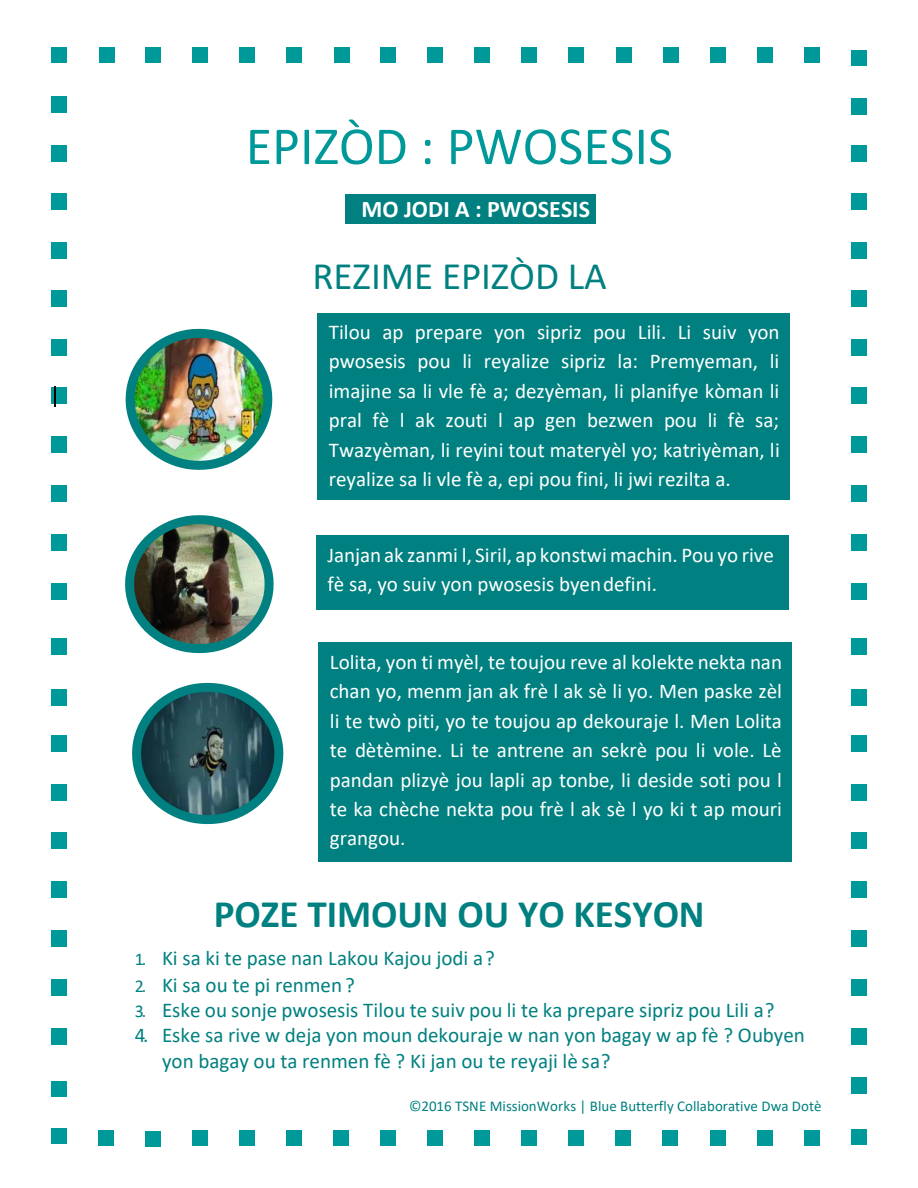
<style>
.page{position:relative;width:918px;height:1188px;background:#fff}
.page>*{position:absolute;margin:0;border:0;box-sizing:border-box;transform-origin:0 0}
.t1{font:54px "Calibri";color:#099}
.t2{font:700 39px "Calibri";color:#008080}
.t3{font:39px "Calibri";color:#008080}
.t4{font:700 24px "Calibri";color:#fff}
.t5{font:21px/29.4px "Calibri";color:#fff;text-align:justify}
.t6{font:21px/25.5px "Calibri";color:#008080}
.t7{font:15px "Calibri";color:#008080}
.s1{font-size:18px}
</style>
<div class="page">
<div style="left:51px;top:97px;width:16px;height:16px;background:#099"></div>
<div style="left:851px;top:99px;width:16px;height:16px;background:#099"></div>
<div style="left:51px;top:339px;width:16px;height:17px;background:#099"></div>
<img style="left:125px;top:328px;width:148px;height:142px">
<div style="left:317px;top:313px;width:473px;height:186px;background:#008080"></div>
<div style="left:851px;top:339px;width:16px;height:17px;background:#099"></div>
<div style="left:51px;top:534px;width:16px;height:16px;background:#099"></div>
<img style="left:125px;top:515px;width:149px;height:139px">
<div style="left:316px;top:536px;width:473px;height:74px;background:#008080"></div>
<div style="left:851px;top:534px;width:16px;height:16px;background:#099"></div>
<div style="left:51px;top:1081px;width:16px;height:16px;background:#099"></div>
<div style="left:851px;top:1077px;width:16px;height:16px;background:#099"></div>
<div style="left:51px;top:1128px;width:16px;height:15px;background:#099"></div>
<div style="left:98px;top:1130px;width:16px;height:15px;background:#099"></div>
<div style="left:145px;top:1131px;width:15px;height:16px;background:#099"></div>
<div style="left:192px;top:1130px;width:16px;height:15px;background:#099"></div>
<div style="left:239px;top:1130px;width:15px;height:15px;background:#099"></div>
<div style="left:286px;top:1130px;width:16px;height:15px;background:#099"></div>
<div style="left:333px;top:1130px;width:15px;height:15px;background:#099"></div>
<div style="left:380px;top:1130px;width:15px;height:15px;background:#099"></div>
<div style="left:427px;top:1130px;width:15px;height:15px;background:#099"></div>
<div style="left:474px;top:1130px;width:16px;height:15px;background:#099"></div>
<div style="left:521px;top:1130px;width:16px;height:15px;background:#099"></div>
<div style="left:568px;top:1130px;width:16px;height:15px;background:#099"></div>
<div style="left:616px;top:1130px;width:15px;height:15px;background:#099"></div>
<div style="left:663px;top:1130px;width:15px;height:15px;background:#099"></div>
<div style="left:710px;top:1130px;width:15px;height:15px;background:#099"></div>
<div style="left:757px;top:1130px;width:15px;height:15px;background:#099"></div>
<div style="left:804px;top:1130px;width:16px;height:15px;background:#099"></div>
<div style="left:851px;top:1129px;width:16px;height:15px;background:#099"></div>
<div style="left:345px;top:194px;width:251px;height:30px;background:#008080"></div>
<div style="left:851px;top:832px;width:16px;height:16px;background:#099"></div>
<div style="left:51px;top:832px;width:16px;height:16px;background:#099"></div>
<div style="left:851px;top:689px;width:16px;height:16px;background:#099"></div>
<svg style="left:132px;top:682px;width:152px;height:143px"></svg>
<div style="left:51px;top:689px;width:16px;height:16px;background:#099"></div>
<div style="left:851px;top:50px;width:16px;height:15px;background:#099"></div>
<div style="left:804px;top:47px;width:16px;height:15px;background:#099"></div>
<div style="left:757px;top:47px;width:16px;height:15px;background:#099"></div>
<div style="left:710px;top:47px;width:15px;height:15px;background:#099"></div>
<div style="left:663px;top:47px;width:16px;height:15px;background:#099"></div>
<div style="left:616px;top:47px;width:16px;height:15px;background:#099"></div>
<div style="left:569px;top:47px;width:15px;height:15px;background:#099"></div>
<div style="left:522px;top:47px;width:15px;height:15px;background:#099"></div>
<div style="left:475px;top:47px;width:15px;height:15px;background:#099"></div>
<div style="left:427px;top:47px;width:16px;height:15px;background:#099"></div>
<div style="left:380px;top:47px;width:15px;height:15px;background:#099"></div>
<div style="left:334px;top:47px;width:15px;height:15px;background:#099"></div>
<div style="left:286px;top:47px;width:16px;height:15px;background:#099"></div>
<div style="left:240px;top:47px;width:15px;height:15px;background:#099"></div>
<div style="left:192px;top:47px;width:16px;height:15px;background:#099"></div>
<div style="left:145px;top:47px;width:16px;height:15px;background:#099"></div>
<div style="left:99px;top:47px;width:15px;height:15px;background:#099"></div>
<div style="left:51px;top:47px;width:16px;height:15px;background:#099"></div>
<div style="left:318px;top:643px;width:474px;height:219px;background:#008080"></div>
<div style="left:851px;top:145px;width:16px;height:16px;background:#099"></div>
<div style="left:851px;top:194px;width:16px;height:16px;background:#099"></div>
<div style="left:851px;top:242px;width:16px;height:16px;background:#099"></div>
<div style="left:851px;top:291px;width:16px;height:16px;background:#099"></div>
<div style="left:851px;top:388px;width:16px;height:16px;background:#099"></div>
<div style="left:851px;top:437px;width:16px;height:16px;background:#099"></div>
<div style="left:851px;top:486px;width:16px;height:16px;background:#099"></div>
<div style="left:851px;top:583px;width:16px;height:16px;background:#099"></div>
<div style="left:851px;top:638px;width:16px;height:16px;background:#099"></div>
<div style="left:851px;top:736px;width:16px;height:16px;background:#099"></div>
<div style="left:851px;top:784px;width:16px;height:16px;background:#099"></div>
<div style="left:851px;top:882px;width:16px;height:16px;background:#099"></div>
<div style="left:851px;top:931px;width:16px;height:16px;background:#099"></div>
<div style="left:851px;top:980px;width:16px;height:16px;background:#099"></div>
<div style="left:851px;top:1029px;width:16px;height:16px;background:#099"></div>
<div style="left:51px;top:145px;width:16px;height:16px;background:#099"></div>
<div style="left:51px;top:194px;width:16px;height:16px;background:#099"></div>
<div style="left:51px;top:242px;width:16px;height:16px;background:#099"></div>
<div style="left:51px;top:291px;width:16px;height:16px;background:#099"></div>
<div style="left:51px;top:388px;width:16px;height:16px;background:#099"></div>
<svg style="left:54px;top:387px;width:1px;height:20px"></svg>
<div style="left:51px;top:437px;width:16px;height:16px;background:#099"></div>
<div style="left:51px;top:486px;width:16px;height:16px;background:#099"></div>
<div style="left:51px;top:583px;width:16px;height:16px;background:#099"></div>
<div style="left:51px;top:638px;width:16px;height:16px;background:#099"></div>
<div style="left:51px;top:736px;width:16px;height:16px;background:#099"></div>
<div style="left:51px;top:784px;width:16px;height:16px;background:#099"></div>
<div style="left:51px;top:882px;width:16px;height:16px;background:#099"></div>
<div style="left:51px;top:931px;width:16px;height:16px;background:#099"></div>
<div style="left:51px;top:980px;width:16px;height:16px;background:#099"></div>
<div style="left:51px;top:1029px;width:16px;height:16px;background:#099"></div>
<h1 class="t1" style="left:246px;top:109px;width:429px">EPIZÒD : PWOSESIS</h1>
<p class="t4" style="left:362px;top:192px;width:230px">MO JODI A : PWOSESIS</p>
<h2 class="t3" style="left:312px;top:249px;width:296px">REZIME EPIZÒD LA</h2>
<p class="t5" style="left:329px;top:316px;width:453px">Tilou ap prepare yon sipriz pou Lili. Li suiv yon pwosesis pou li reyalize sipriz la: Premyeman, li imajine sa li vle fè a; dezyèman, li planifye kòman li pral fè l ak zouti l ap gen bezwen pou li fè sa; Twazyèman, li reyini tout materyèl yo; katriyèman, li reyalize sa li vle fè a, epi pou fini, li jwi rezilta a.</p>
<p class="t5" style="left:327px;top:539px;width:448px">Janjan ak zanmi l, Siril, ap konstwi machin. Pou yo rive fè sa, yo suiv yon pwosesis byendefini.</p>
<p class="t5" style="left:330px;top:647px;width:454px">Lolita, yon ti myèl, te toujou reve al kolekte nekta nan chan yo, menm jan ak frè l ak sè li yo. Men paske zèl li te twò piti, yo te toujou ap dekouraje l. Men Lolita te dètèmine. Li te antrene an sekrè pou li vole. Lè pandan plizyè jou lapli ap tonbe, li deside soti pou l te ka chèche nekta pou frè l ak sè l yo ki t ap mouri grangou.</p>
<h2 class="t2" style="left:214px;top:886px;width:493px">POZE TIMOUN OU YO KESYON</h2>
<p class="t6" style="left:135px;top:945px;width:362px"><span class="s1">1.</span> Ki sa ki te pase nan Lakou Kajou jodi a?</p>
<p class="t6" style="left:135px;top:972px;width:222px"><span class="s1">2.</span> Ki sa ou te pi renmen ?</p>
<p class="t6" style="left:135px;top:997px;width:642px"><span class="s1">3.</span> Eske ou sonje pwosesis Tilou te suiv pou li te ka prepare sipriz pou Lili a?</p>
<p class="t6" style="left:162px;top:1022px;width:645px;text-indent:-27px">4. Eske sa rive w deja yon moun dekouraje w nan yon bagay w ap fè ? Oubyen yon bagay ou ta renmen fè ? Ki jan ou te reyaji lè sa?</p>
<p class="t7" style="left:409px;top:1096px;width:414px">©2016 TSNE MissionWorks | Blue Butterfly Collaborative Dwa Dotè</p>
</div>
